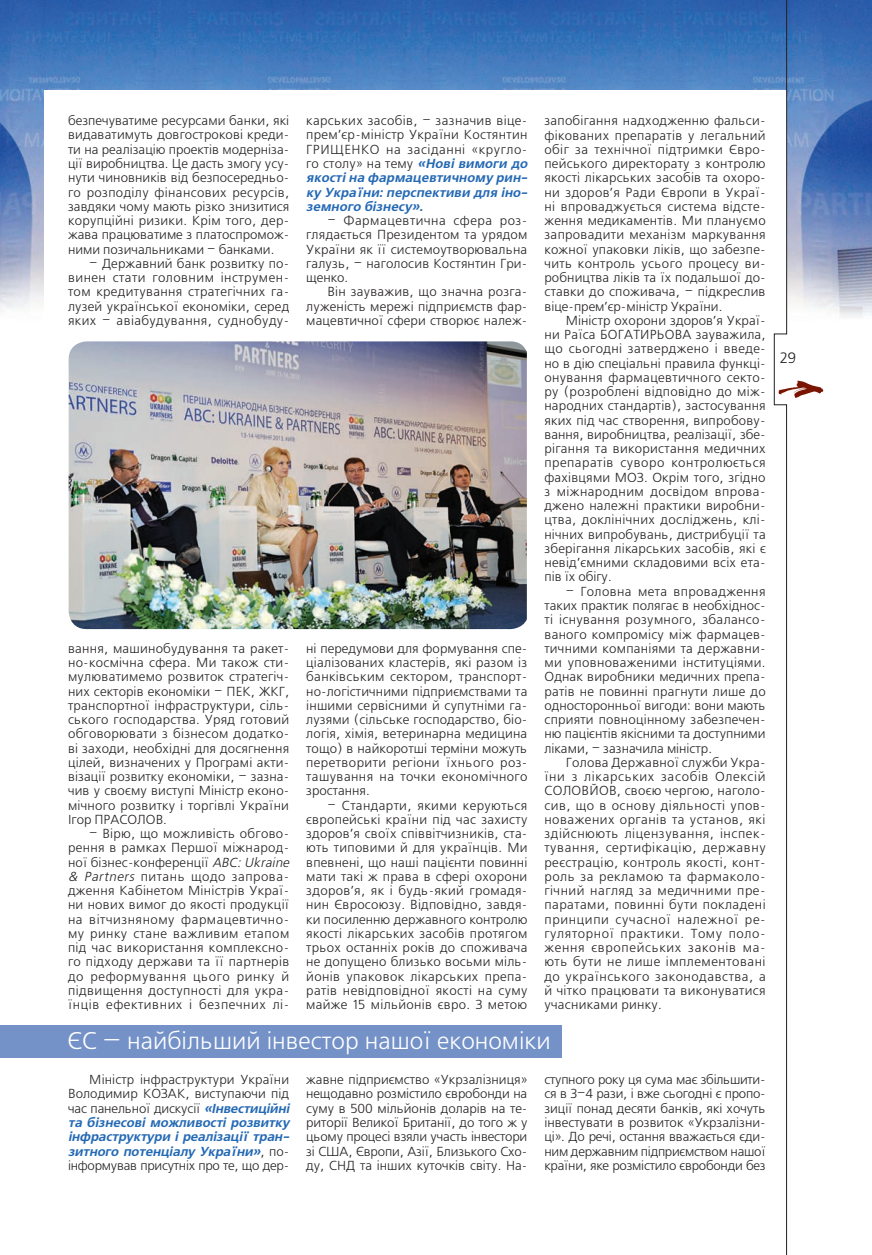
<style>
.page{position:relative;width:872px;height:1255px;background:#fff}
.page>*{position:absolute;margin:0;border:0;box-sizing:border-box;transform-origin:0 0}
.t1{font:24px "Free Set C";color:#fff}
.foto{font:15px "Free Set C";color:#231f20}
.text_freeset{font:13.05px/14.2px "Free Set C";letter-spacing:.025em;color:#231f20;text-align:justify}
.text_freeset-2{font:13.05px/14.2px "Free Set C";letter-spacing:.005em;color:#231f20}
.s1{font-style:italic}
.s2{font-weight:700;font-style:italic;color:#2469b4}
</style>
<div class="page">
<img style="left:307px;top:0;width:110px;height:90px">
<img style="left:0;top:0;width:307px;height:311px">
<img style="left:417px;top:0;width:115px;height:90px">
<img style="left:660px;top:0;width:212px;height:317px">
<img style="left:532px;top:0;width:128px;height:90px">
<div style="left:45px;top:90px;width:742px;height:1045px;background:#fff"></div>
<svg style="left:774px;top:0;width:49px;height:1254px"></svg>
<img style="left:69px;top:341px;width:458px;height:288px">
<div style="left:0;top:1025px;width:561px;height:32px;background:#7492c8"></div>
<p class="text_freeset" style="left:68px;top:114px;width:223px">безпечуватиме ресурсами банки, які видаватимуть довгострокові креди&shy;ти на реалізацію проектів модерніза&shy;ції виробництва. Це дасть змогу усу&shy;нути чиновників від безпосередньо&shy;го розподілу фінансових ресурсів, завдяки чому мають різко знизитися корупційні ризики. Крім того, дер&shy;жава працюватиме з платоспромож&shy;ними позичальниками – банками.</p>
<p class="text_freeset" style="left:68px;top:257px;width:223px;text-indent:21px">– Державний банк розвитку по&shy;винен стати головним інструмен&shy;том кредитування стратегічних га&shy;лузей української економіки, серед яких – авіабудування, суднобуду-</p>
<p class="text_freeset" style="left:68px;top:641px;width:223px">вання, машинобудування та ракет&shy;но-космічна сфера. Ми також сти&shy;мулюватимемо розвиток стратегіч&shy;них секторів економіки – ПЕК, ЖКГ, транспортної інфраструктури, сіль&shy;ського господарства. Уряд готовий обговорювати з бізнесом додатко&shy;ві заходи, необхідні для досягнення цілей, визначених у Програмі акти&shy;візації розвитку економіки, – зазна&shy;чив у своєму виступі Міністр еконо&shy;мічного розвитку і торгівлі України Ігор ПРАСОЛОВ.</p>
<p class="text_freeset" style="left:68px;top:827px;width:226px;text-align:left;text-indent:21px">– Вірю, що можливість обгово&shy;рення в рамках Першої міжнарод&shy;ної бізнес-конференції <span class="s1">ABC:Ukraine &amp; Partners</span> питань щодо запрова&shy;дження Кабінетом Міністрів Украї&shy;ни нових вимог до якості продукції на вітчизняному фармацевтично&shy;му ринку стане важливим етапом під час використання комплексно&shy;го підходу держави та її партнерів до реформування цього ринку й підвищення доступності для укра&shy;їнців ефективних і безпечних лі-</p>
<p class="text_freeset" style="left:306px;top:114px;width:226px;text-align:left">карських засобів, – зазначив віце&shy;прем’єр-міністр України Костянтин<br>ГРИЩЕНКО на засіданні «кругло&shy;го столу» на тему <span class="s2">«Нові вимоги до якостіна фармацевтичному рин&shy;ку України:перспективи для іно&shy;земного бізнесу».</span></p>
<p class="text_freeset" style="left:306px;top:214px;width:223px;text-indent:21px">– Фармацевтична сфера роз&shy;глядається Президентом та урядом України як її системоутворювальна галузь, – наголосив Костянтин Гри&shy;щенко.</p>
<p class="text_freeset" style="left:306px;top:285px;width:223px;text-indent:21px">Він зауважив, що значна розга&shy;луженість мережі підприємств фар&shy;мацевтичної сфери створює належ-</p>
<p class="text_freeset" style="left:306px;top:641px;width:223px">ні передумови для формування спе&shy;ціалізованих кластерів, які разом із банківським сектором, транспорт&shy;но-логістичними підприємствами та іншими сервісними й супутніми га&shy;лузями (сільське господарство, біо&shy;логія, хімія, ветеринарна медицина тощо) в найкоротші терміни можуть перетворити регіони їхнього роз&shy;ташування на точки економічного зростання.</p>
<p class="text_freeset" style="left:306px;top:798px;width:223px;text-indent:21px">– Стандарти, якими керуються європейські країни під час захисту здоров’я своїх співвітчизників, ста&shy;ють типовими й для українців. Ми впевнені, що наші пацієнти повинні мати такі ж права в сфері охорони здоров’я, як і будь-який громадя&shy;нин Євросоюзу. Відповідно, завдя&shy;ки посиленню державного контролю якості лікарських засобів протягом трьох останніх років до споживача не допущено близько восьми міль&shy;йонів упаковок лікарських препа&shy;ратів невідповідної якості на суму майже 15 мільйонів євро. З метою</p>
<p class="text_freeset" style="left:544px;top:114px;width:223px">запобігання надходженню фальси&shy;фікованих препаратів у легальний обіг за технічної підтримки Євро&shy;пейського директорату з контролю якості лікарських засобів та охоро&shy;ни здоров’я Ради Європи в Украї&shy;ні впроваджується система відсте&shy;ження медикаментів. Ми плануємо запровадити механізм маркування кожної упаковки ліків, що забезпе&shy;чить контроль усього процесу ви&shy;робництва ліків та їх подальшої до&shy;ставки до споживача, – підкреслив віце-прем’єр-міністр України.</p>
<p class="text_freeset" style="left:544px;top:314px;width:223px;text-indent:21px">Міністр охорони здоров’я Украї&shy;ни Раїса БОГАТИРЬОВА зауважила, що сьогодні затверджено і введе&shy;но в дію спеціальні правила функці&shy;онування фармацевтичного секто&shy;ру (розроблені відповідно до між&shy;народних стандартів), застосування яких під час створення, випробову&shy;вання, виробництва, реалізації, збе&shy;рігання та використання медичних препаратів суворо контролюється фахівцями МОЗ. Окрім того, згідно з міжнародним досвідом впрова&shy;джено належні практики виробни&shy;цтва, доклінічних досліджень, клі&shy;нічних випробувань, дистрибуції та зберігання лікарських засобів, які є невід’ємними складовими всіх ета&shy;пів їх обігу.</p>
<p class="text_freeset" style="left:544px;top:584px;width:223px;text-indent:21px">– Головна мета впровадження таких практик полягає в необхіднос&shy;ті існування розумного, збалансо&shy;ваного компромісу між фармацев&shy;тичними компаніями та державни&shy;ми уповноваженими інституціями.<br>Однак виробники медичних препа&shy;ратів не повинні прагнути лише до односторонньої вигоди: вони мають сприяти повноцінному забезпечен&shy;ню пацієнтів якісними та доступними ліками, – зазначила міністр.</p>
<p class="text_freeset" style="left:544px;top:755px;width:223px;text-align:left;text-indent:21px">Голова Державної служби Укра&shy;їни з лікарських засобів Олексій<br>СОЛОВЙОВ, своєю чергою, наголо&shy;сив, що в основу діяльності упов&shy;новажених органів та установ, які здійснюють ліцензування, інспек&shy;тування, сертифікацію, державну реєстрацію, контроль якості, конт&shy;роль за рекламою та фармаколо&shy;гічний нагляд за медичними пре&shy;паратами, повинні бути покладені принципи сучасної належної ре&shy;гуляторної практики. Тому поло&shy;ження європейських законів ма&shy;ють бути не лише імплементовані до українського законодавства, а й чітко працювати та виконуватися учасниками ринку.</p>
<p class="t1" style="left:68px;top:1027px;width:484px">ЄС — найбільший інвестор нашої економіки</p>
<p class="text_freeset-2" style="left:68px;top:1073px;width:226px;text-indent:21px">Міністр інфраструктури України Володимир КОЗАК, виступаючи під час панельної дискусії <span class="s2">«Інвестиційні та бізнесові можливості розвитку інфраструктури і реалізації тран&shy;зитного потенціалу України»</span>, п о - інформував присутніх про те, що дер-</p>
<p class="text_freeset" style="left:306px;top:1073px;width:223px">жавне підприємство «Укрзалізниця» нещодавно розмістило євробонди на суму в 500 мільйонів доларів на те&shy;риторії Великої Британії, до того ж у цьому процесі взяли участь інвестори зі США, Європи, Азії, Близького Схо&shy;ду, СНД та інших куточків світу. На-</p>
<p class="text_freeset" style="left:544px;top:1073px;width:223px">ступного року ця сума має збільшити&shy;ся в 3–4 рази, і вже сьогодні є пропо&shy;зиції понад десяти банків, які хочуть інвестувати в розвиток «Укрзалізни&shy;ці». До речі, остання вважається єди&shy;ним державним підприємством нашої країни, яке розмістило євробонди без</p>
<p class="foto" style="left:779px;top:349px;width:18px">29</p>
</div>
